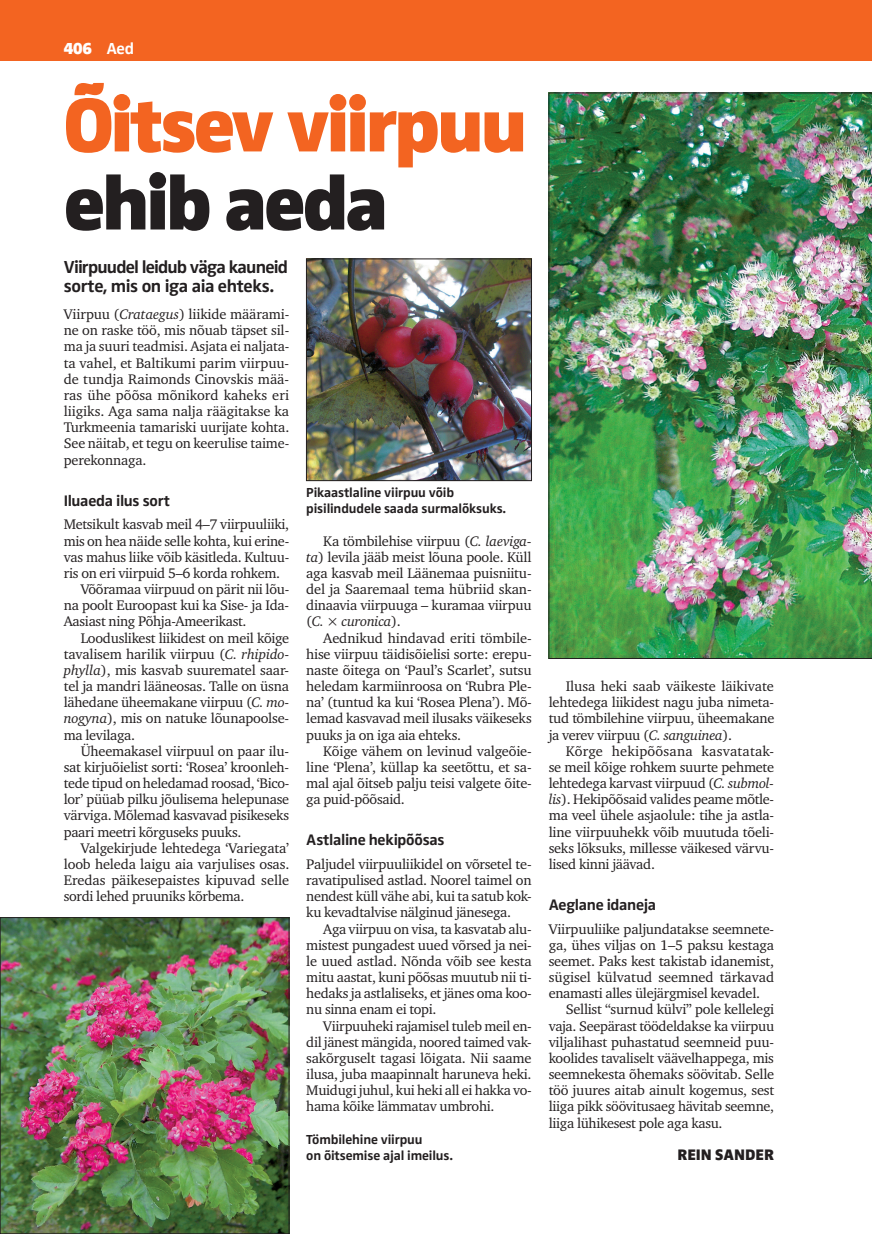
<style>
.page{position:relative;width:872px;height:1234px;background:#fff}
.page>*{position:absolute;margin:0;border:0;box-sizing:border-box;transform-origin:0 0}
.t1{font:900 78px "Zwo Pro";letter-spacing:-.045em;color:#f36421}
.t2{font:900 78px "Zwo Pro";letter-spacing:-.045em;color:#231f20}
.t3{font:700 18px/19.5px "Zwo Pro";letter-spacing:-.04em;color:#231f20}
.t4{font:900 16.5px "Zwo Pro";color:#fff}
.t5{font:700 15.75px "Zwo Pro";letter-spacing:-.02em;color:#231f20}
.t6{font:900 15.75px "Zwo Pro";color:#231f20}
.t7{font:14.25px/16.2px "Charter ITC";letter-spacing:-.02em;color:#231f20;text-align:justify}
.t8{font:14.25px "Charter ITC";color:#231f20}
.t9{font:700 13.5px/16.2px "Zwo Pro";letter-spacing:-.01em;color:#231f20}
.s1{font-weight:700}
.s2{font-style:italic}
</style>
<div class="page">
<div style="left:0;top:0;width:872px;height:60px;background:#f36421"></div>
<img style="left:549px;top:93px;width:323px;height:565px">
<img style="left:308px;top:261px;width:221px;height:217px">
<div style="left:306px;top:259px;width:225px;height:221px;border:1px solid #231f20"></div>
<img style="left:2px;top:919px;width:285px;height:312px">
<div style="left:0;top:917px;width:289px;height:316px;border:1px solid #231f20"></div>
<p class="t4" style="left:64px;top:39px;width:72px">406 <span class="s1">Aed</span></p>
<h1 class="t1" style="left:64px;top:78px;width:465px">Õitsev viirpuu</h1>
<h1 class="t2" style="left:64px;top:156px;width:326px">ehib aeda</h1>
<p class="t3" style="left:64px;top:257px;width:226px">Viirpuudel leidub väga kauneid sorte, mis on iga aia ehteks.</p>
<p class="t7" style="left:64px;top:306px;width:227px">Viirpuu (<span class="s2">Crataegus</span>) liikide määrami&shy;ne on raske töö, mis nõuab täpset sil&shy;ma ja suuri teadmisi. Asjata ei naljata&shy;ta vahel, et Baltikumi parim viirpuu&shy;de tundja Raimonds Cinovskis mää&shy;ras ühe põõsa mõnikord kaheks eri liigiks. Aga sama nalja räägitakse ka Turkmeenia tamariski uurijate kohta.<br>See näitab, et tegu on keerulise taime&shy;perekonnaga.</p>
<p class="t5" style="left:64px;top:491px;width:108px">Iluaeda ilus sort</p>
<p class="t7" style="left:64px;top:516px;width:227px">Metsikult kasvab meil 4–7 viirpuuliiki,</p>
<p class="t7" style="left:64px;top:532px;width:227px">mis on hea näide selle kohta, kui erine-</p>
<p class="t7" style="left:64px;top:548px;width:227px">vas mahus liike võib käsitleda. Kultuu-</p>
<p class="t7" style="left:64px;top:564px;width:218px">ris on eri viirpuid 5–6 korda rohkem.</p>
<p class="t7" style="left:81px;top:581px;width:210px">Võõramaa viirpuud on pärit nii lõu-</p>
<p class="t7" style="left:64px;top:597px;width:227px">na poolt Euroopast kui ka Sise- ja Ida-</p>
<p class="t7" style="left:64px;top:613px;width:184px">Aasiast ning Põhja-Ameerikast.</p>
<p class="t7" style="left:81px;top:629px;width:210px">Looduslikest liikidest on meil kõige</p>
<p class="t7" style="left:64px;top:645px;width:227px">tavalisem harilik viirpuu (<span class="s2">C. rhipido-</span></p>
<p class="t7" style="left:64px;top:661px;width:227px"><span class="s2">phylla</span>), mis kasvab suurematel saar-</p>
<p class="t7" style="left:64px;top:678px;width:227px">tel ja mandri lääneosas. Talle on üsna</p>
<p class="t7" style="left:64px;top:694px;width:227px">lähedane üheemakane viirpuu (<span class="s2">C. mo-</span></p>
<p class="t7" style="left:64px;top:710px;width:227px"><span class="s2">nogyna</span>), mis on natuke lõunapoolse-</p>
<p class="t7" style="left:64px;top:726px;width:73px">ma levilaga.</p>
<p class="t7" style="left:81px;top:742px;width:210px">Üheemakasel viirpuul on paar ilu-</p>
<p class="t7" style="left:64px;top:758px;width:227px">sat kirjuõielist sorti: ‘Rosea’ kroonleh-</p>
<p class="t7" style="left:64px;top:774px;width:227px">tede tipud on heledamad roosad, ‘Bico-</p>
<p class="t7" style="left:64px;top:791px;width:227px">lor’ püüab pilku jõulisema helepunase</p>
<p class="t7" style="left:64px;top:807px;width:227px">värviga. Mõlemad kasvavad pisikeseks</p>
<p class="t7" style="left:64px;top:823px;width:179px">paari meetri kõrguseks puuks.</p>
<p class="t7" style="left:81px;top:839px;width:210px">Valgekirjude lehtedega ‘Variegata’</p>
<p class="t7" style="left:64px;top:855px;width:227px">loob heleda laigu aia varjulises osas.</p>
<p class="t7" style="left:64px;top:871px;width:227px">Eredas päikesepaistes kipuvad selle</p>
<p class="t7" style="left:64px;top:888px;width:182px">sordi lehed pruuniks kõrbema.</p>
<p class="t9" style="left:306px;top:484px;width:201px">Pikaastlaline viirpuu võib pisilindudele saada surmalõksuks.</p>
<p class="t7" style="left:306px;top:532px;width:227px;text-indent:17px">Ka tömbilehise viirpuu (<span class="s2">C. laeviga&shy;ta</span>) levila jääb meist lõuna poole. Küll aga kasvab meil Läänemaa puisniitu&shy;del ja Saaremaal tema hübriid skan&shy;dinaavia viirpuuga – kuramaa viirpuu (<span class="s2">C. × curonica</span>).</p>
<p class="t7" style="left:306px;top:629px;width:227px;text-indent:17px">Aednikud hindavad eriti tömbile&shy;hise viirpuu täidisõielisi sorte: erepu&shy;naste õitega on ‘Paul’s Scarlet’, sutsu heledam karmiinroosa on ‘Rubra Ple&shy;na’ (tuntud ka kui ‘Rosea Plena’). Mõ&shy;lemad kasvavad meil ilusaks väikeseks puuks ja on iga aia ehteks.</p>
<p class="t7" style="left:306px;top:742px;width:227px;text-indent:17px">Kõige vähem on levinud valgeõie&shy;line ‘Plena’, küllap ka seetõttu, et sa&shy;mal ajal õitseb palju teisi valgete õite&shy;ga puid-põõsaid.</p>
<p class="t5" style="left:306px;top:830px;width:140px">Astlaline hekipõõsas</p>
<p class="t7" style="left:306px;top:855px;width:227px">Paljudel viirpuuliikidel on võrsetel te&shy;ravatipulised astlad. Noorel taimel on nendest küll vähe abi, kui ta satub kok&shy;ku kevadtalvise nälginud jänesega.</p>
<p class="t7" style="left:306px;top:920px;width:227px;text-indent:17px">Aga viirpuu on visa, ta kasvatab alu&shy;mistest pungadest uued võrsed ja nei&shy;le uued astlad. Nõnda võib see kesta mitu aastat, kuni põõsas muutub nii ti&shy;hedaks ja astlaliseks, et jänes oma koo&shy;nu sinna enam ei topi.</p>
<p class="t7" style="left:306px;top:1017px;width:227px;text-indent:17px">Viirpuuheki rajamisel tuleb meil en&shy;dil jänest mängida, noored taimed vak&shy;sakõrguselt tagasi lõigata. Nii saame ilusa, juba maapinnalt haruneva heki.<br>Muidugi juhul, kui heki all ei hakka vo&shy;hama kõike lämmatav umbrohi.</p>
<p class="t9" style="left:306px;top:1131px;width:148px">Tömbilehine viirpuu<br>on õitsemise ajal imeilus.</p>
<p class="t7" style="left:548px;top:678px;width:227px;text-indent:17px">Ilusa heki saab väikeste läikivate lehtedega liikidest nagu juba nimeta&shy;tud tömbilehine viirpuu, üheemakane ja verev viirpuu (<span class="s2">C. sanguinea</span>).</p>
<p class="t7" style="left:548px;top:742px;width:227px;text-indent:17px">Kõrge hekipõõsana kasvatatak&shy;se meil kõige rohkem suurte pehmete lehtedega karvast viirpuud (<span class="s2">C. submol&shy;lis</span>). Hekipõõsaid valides peame mõtle&shy;ma veel ühele asjaolule: tihe ja astla&shy;line viirpuuhekk võib muutuda tõeli&shy;seks lõksuks, millesse väikesed värvu&shy;lised kinni jäävad.</p>
<p class="t5" style="left:549px;top:895px;width:109px">Aeglane idaneja</p>
<p class="t7" style="left:549px;top:920px;width:227px">Viirpuuliike paljundatakse seemnete-</p>
<p class="t7" style="left:549px;top:936px;width:227px">ga, ühes viljas on 1–5 paksu kestaga</p>
<p class="t7" style="left:549px;top:952px;width:227px">seemet. Paks kest takistab idanemist,</p>
<p class="t8" style="left:549px;top:968px;width:227px">sügisel külvatud seemned tärkavad</p>
<p class="t7" style="left:549px;top:985px;width:213px">enamasti alles ülejärgmisel kevadel.</p>
<p class="t7" style="left:566px;top:1001px;width:210px">Sellist “surnud külvi” pole kellelegi</p>
<p class="t7" style="left:549px;top:1017px;width:227px">vaja. Seepärast töödeldakse ka viirpuu</p>
<p class="t7" style="left:549px;top:1033px;width:227px">viljalihast puhastatud seemneid puu-</p>
<p class="t7" style="left:549px;top:1049px;width:227px">koolides tavaliselt väävelhappega, mis</p>
<p class="t7" style="left:549px;top:1065px;width:227px">seemnekesta õhemaks söövitab. Selle</p>
<p class="t7" style="left:549px;top:1081px;width:227px">töö juures aitab ainult kogemus, sest</p>
<p class="t7" style="left:549px;top:1098px;width:227px">liiga pikk söövitusaeg hävitab seemne,</p>
<p class="t7" style="left:549px;top:1114px;width:175px">liiga lühikesest pole aga kasu.</p>
<p class="t6" style="left:677px;top:1144px;width:98px">REIN SANDER</p>
</div>
